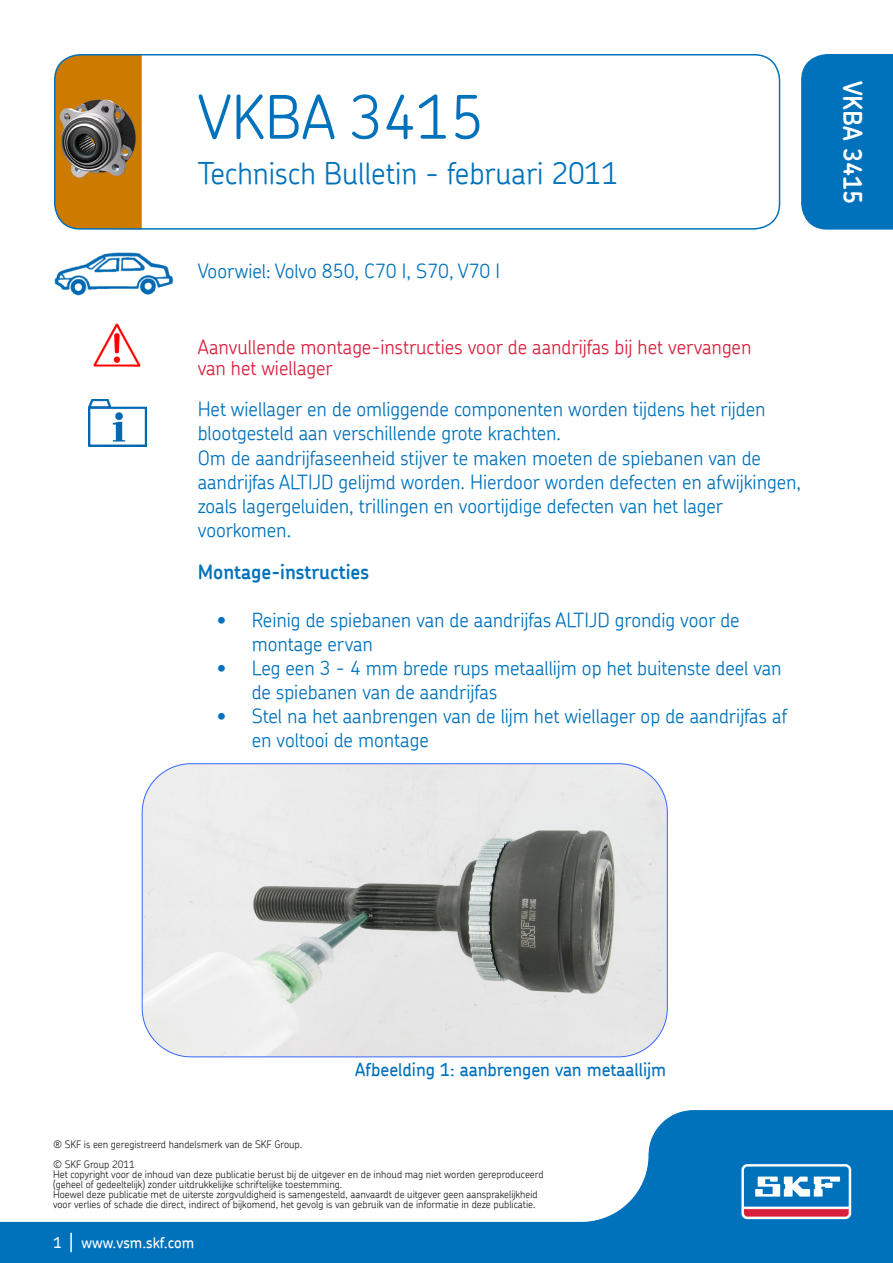
<style>
.page{position:relative;width:893px;height:1263px;background:#fff}
.page>*{position:absolute;margin:0;border:0;box-sizing:border-box;transform-origin:0 0}
.t1{font:300 60px "SKF Chevin";color:#0072bc}
.t2{font:300 30px "SKF Chevin";color:#0072bc}
.t3{font:600 25.5px "SKF Chevin";color:#fff}
.t4{font:300 19.5px/24px "SKF Chevin";color:#0072bc}
.t5{font:300 19.5px/21px "SKF Chevin";color:#da1f3d}
.t6{font:600 19.5px "SKF Chevin";color:#0072bc}
.t7{font:500 18px "SKF Chevin";color:#0072bc}
.t8{font:500 15px "SKF Chevin";color:#fff}
.t9{font:300 10.2px/10.1px "SKF Chevin";color:#231f20}
</style>
<div class="page">
<img style="left:55px;top:54px;width:87px;height:175px">
<div style="left:54px;top:54px;width:726px;height:176px;border:2px solid #0072bc;border-radius:26px"></div>
<img style="left:54px;top:253px;width:119px;height:43px">
<img style="left:93px;top:323px;width:48px;height:44px">
<img style="left:88px;top:399px;width:59px;height:48px">
<div style="left:801px;top:54px;width:92px;height:176px;background:#0072bc"></div>
<svg style="left:142px;top:764px;width:525px;height:293px;background:#cbcdcc"></svg>
<img style="left:0;top:1110px;width:893px;height:153px">
<svg style="left:70px;top:1233px;width:2px;height:19px"></svg>
<p class="t1" style="left:198px;top:78px;width:288px">VKBA 3415</p>
<p class="t2" style="left:198px;top:154px;width:422px">Technisch Bulletin - februari 2011</p>
<p class="t4" style="left:198px;top:258px;width:304px">Voorwiel: Volvo 850, C70 I, S70, V70 I</p>
<p class="t5" style="left:198px;top:336px;width:555px">Aanvullende montage-instructies voor de aandrijfas bij het vervangen van het wiellager</p>
<p class="t4" style="left:198px;top:397px;width:569px">Het wiellager en de omliggende componenten worden tijdens het rijden blootgesteld aan verschillende grote krachten.</p>
<p class="t4" style="left:198px;top:445px;width:605px">Om de aandrijfaseenheid stijver te maken moeten de spiebanen van de aandrijfas ALTIJD gelijmd worden. Hierdoor worden defecten en afwijkingen, zoals lagergeluiden, trillingen en voortijdige defecten van het lager voorkomen.</p>
<p class="t6" style="left:198px;top:559px;width:173px">Montage-instructies</p>
<p class="t4" style="left:252px;top:607px;width:489px;text-indent:-34px">• Reinig de spiebanen van de aandrijfas ALTIJD grondig voor de montage ervan</p>
<p class="t4" style="left:252px;top:655px;width:531px;text-indent:-34px">• Leg een 3 - 4 mm brede rups metaallijm op het buitenste deel van de spiebanen van de aandrijfas</p>
<p class="t4" style="left:252px;top:703px;width:537px;text-indent:-34px">• Stel na het aanbrengen van de lijm het wiellager op de aandrijfas af en voltooi de montage</p>
<p class="t3" style="left:869px;top:81px;width:126px;rotate:90deg">VKBA 3415</p>
<p class="t7" style="left:355px;top:1058px;width:312px">Afbeelding 1: aanbrengen van metaallijm</p>
<p class="t9" style="left:53px;top:1139px;width:251px">® SKF is een geregistreerd handelsmerk van de SKF Group.</p>
<p class="t9" style="left:53px;top:1159px;width:83px">© SKF Group 2011</p>
<p class="t9" style="left:53px;top:1169px;width:492px">Het copyright voor de inhoud van deze publicatie berust bij de uitgever en de inhoud mag niet worden gereproduceerd (geheel of gedeeltelijk) zonder uitdrukkelijke schriftelijke toestemming.</p>
<p class="t9" style="left:53px;top:1189px;width:486px">Hoewel deze publicatie met de uiterste zorgvuldigheid is samengesteld, aanvaardt de uitgever geen aansprakelijkheid voor verlies of schade die direct, indirect of bijkomend, het gevolg is van gebruik van de informatie in deze publicatie.</p>
<p class="t8" style="left:53px;top:1232px;width:142px">1 www.vsm.skf.com</p>
</div>
